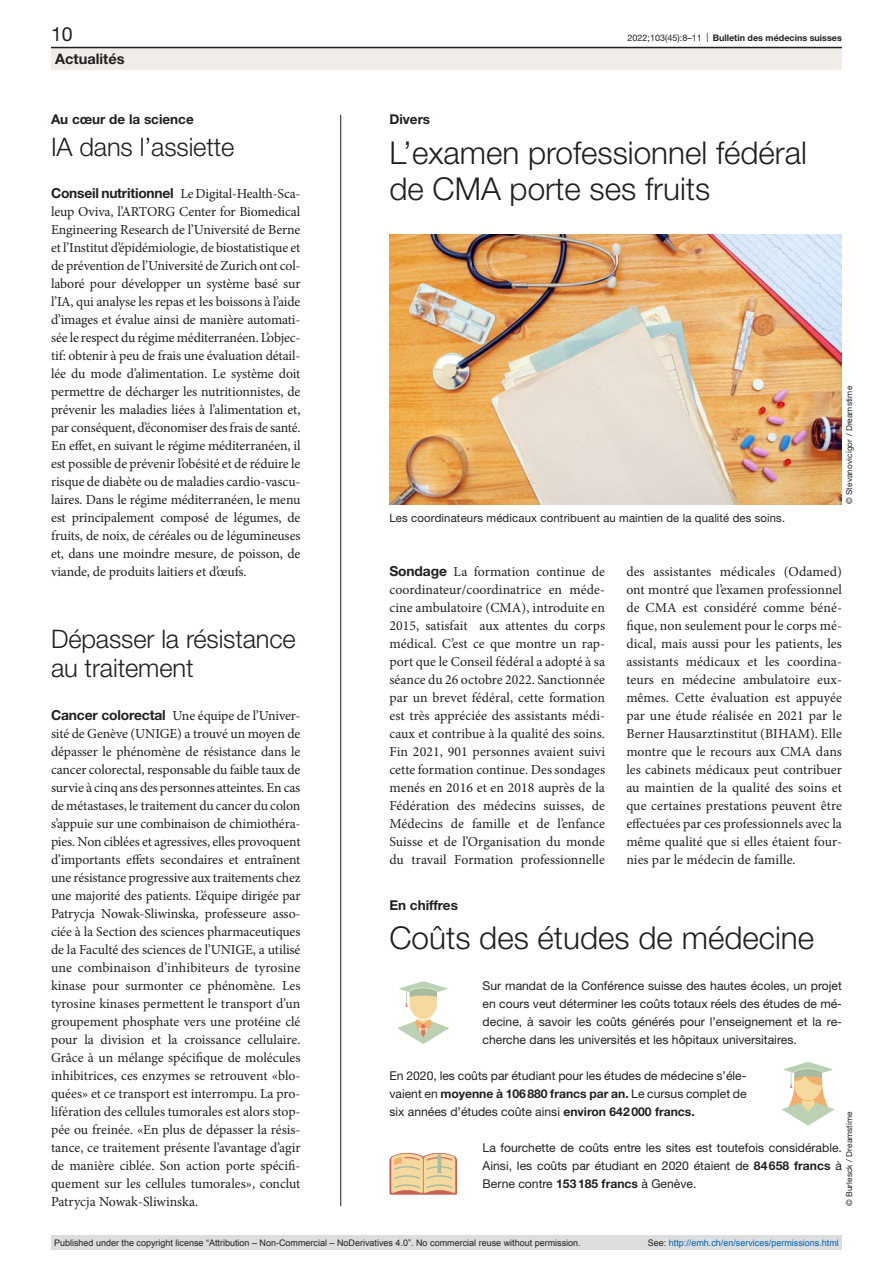
<style>
.page{position:relative;width:893px;height:1263px;background:#fff}
.page>*{position:absolute;margin:0;border:0;box-sizing:border-box;transform-origin:0 0}
.article-title-L21{font:300 31.5px/36px "Helvetica Neue LT Pro";color:#231f20}
.article-title-L17{font:300 25.5px/28.5px "Helvetica Neue LT Pro";letter-spacing:-.005em;color:#231f20}
.t1{font:19.5px "Helvetica Neue LT Pro";color:#231f20}
.t2{font:700 14.55px "Helvetica Neue LT Pro";color:#231f20}
.paragraph{font:13.8px/18px "Minion Pro";letter-spacing:-.005em;color:#231f20;text-align:justify}
.pre-heading{font:700 13.5px "Helvetica Neue LT Pro";color:#231f20}
.box-paragraph{font:12.15px/18px "Helvetica Neue LT Pro";color:#231f20;text-align:justify}
.figure-caption{font:11.4px "Helvetica Neue LT Pro";letter-spacing:.01em;color:#231f20}
.t3{font:9px "Arial";color:#231f20}
.t4{font:9px "Arial";color:#0066b3}
.t5{font:700 9px "Helvetica Neue LT Pro";color:#231f20}
.figure-caption-2{font:8.25px "Helvetica Neue LT Pro";letter-spacing:.01em;color:#231f20}
.credits{font:8.25px "Helvetica Neue LT Pro";letter-spacing:.01em;color:#231f20}
.s1{font-weight:400}
.s2{font-family:"Helvetica Neue LT Pro";font-weight:700}
.s3{font-weight:700}
.s4{color:#231f20}
</style>
<div class="page">
<hr style="left:340px;top:115px;width:1px;height:1091px;background:#231f20">
<img style="left:389px;top:234px;width:453px;height:270px">
<svg style="left:397px;top:981px;width:52px;height:63px"></svg>
<svg style="left:389px;top:1153px;width:68px;height:42px;background:#e6c295"></svg>
<svg style="left:782px;top:1062px;width:53px;height:63px"></svg>
<div style="left:51px;top:48px;width:791px;height:22px;background:#f0ece7"></div>
<hr style="left:51px;top:47px;width:791px;height:1px;background:#231f20">
<div style="left:51px;top:1235px;width:791px;height:15px;background:#dcdddf"></div>
<h3 class="t1" style="left:51px;top:22px;width:23px">10</h3>
<p class="t5" style="left:628px;top:32px;width:216px"><span class="s1">2022;103(45):8–11 |</span> Bulletin des médecins suisses</p>
<p class="t2" style="left:55px;top:49px;width:71px">Actualités</p>
<p class="pre-heading" style="left:51px;top:111px;width:144px">Au cœur de la science</p>
<p class="article-title-L17" style="left:51px;top:132px;width:185px">IA dans l’assiette</p>
<p class="paragraph" style="left:51px;top:185px;width:251px"><span class="s2">Conseil nutritionnel</span> Le Digital-Health-Sca&shy;leup Oviva, l’ARTORG Center for Biomedical Engineering Research de l’Université de Berne et l’Institut d’épidémiologie, de biostatistique et de prévention de l’Université de Zurich ont col&shy;laboré pour développer un système basé sur l’IA, qui analyse les repas et les boissons à l’aide d’images et évalue ainsi de manière automati&shy;sée le respect du régime méditerranéen. L’objec&shy;tif: obtenir à peu de frais une évaluation détail&shy;lée du mode d’alimentation. Le système doit permettre de décharger les nutritionnistes, de prévenir les maladies liées à l’alimentation et, par conséquent, d’économiser des frais de santé.<br>En effet, en suivant le régime méditerranéen, il est possible de prévenir l’obésité et de réduire le risque de diabète ou de maladies cardio-vascu&shy;laires. Dans le régime méditerranéen, le menu est principalement composé de légumes, de fruits, de noix, de céréales ou de légumineuses et, dans une moindre mesure, de poisson, de viande, de produits laitiers et d’œufs.</p>
<p class="article-title-L17" style="left:51px;top:624px;width:246px">Dépasser la résistance au traitement</p>
<p class="paragraph" style="left:51px;top:707px;width:251px"><span class="s2">Cancer colorectal</span> Une équipe de l’Univer&shy;sité de Genève (UNIGE) a trouvé un moyen de dépasser le phénomène de résistance dans le cancer colorectal, responsable du faible taux de survie à cinq ans des personnes atteintes. En cas de métastases, le traitement du cancer du colon s’appuie sur une combinaison de chimiothéra&shy;pies. Non ciblées et agressives, elles provoquent d’importants effets secondaires et entraînent une résistance progressive aux traitements chez une majorité des patients. L’équipe dirigée par Patrycja Nowak-Sliwinska, professeure asso&shy;ciée à la Section des sciences pharmaceutiques de la Faculté des sciences de l’UNIGE, a utilisé une combinaison d’inhibiteurs de tyrosine kinase pour surmonter ce phénomène. Les tyrosine kinases permettent le transport d’un groupement phosphate vers une protéine clé pour la division et la croissance cellulaire.<br>Grâce à un mélange spécifique de molécules inhibitrices, ces enzymes se retrouvent «blo&shy;quées» et ce transport est interrompu. La pro&shy;lifération des cellules tumorales est alors stop&shy;pée ou freinée. «En plus de dépasser la résis&shy;tance, ce traitement présente l’avantage d’agir de manière ciblée. Son action porte spécifi&shy;quement sur les cellules tumorales», conclut Patrycja Nowak-Sliwinska.</p>
<p class="pre-heading" style="left:389px;top:111px;width:42px">Divers</p>
<p class="article-title-L21" style="left:389px;top:134px;width:419px">L’examen professionnel fédéral de CMA porte ses fruits</p>
<p class="figure-caption" style="left:389px;top:511px;width:397px">Les coordinateurs médicaux contribuent au maintien de la qualité des soins.</p>
<p class="figure-caption-2" style="left:844px;top:504px;width:120px;rotate:-90deg">© Stevanovicigor / Dreamstime</p>
<p class="paragraph" style="left:389px;top:563px;width:217px"><span class="s2">Sondage</span> La formation continue de coordinateur/coordinatrice en méde&shy;cine ambulatoire (CMA), introduite en 2015, satisfait aux attentes du corps médical. C’est ce que montre un rap&shy;port que le Conseil fédéral a adopté à sa séance du 26 octobre 2022. Sanctionnée par un brevet fédéral, cette formation est très appréciée des assistants médi&shy;caux et contribue à la qualité des soins.<br>Fin 2021, 901 personnes avaient suivi cette formation continue. Des sondages menés en 2016 et en 2018 auprès de la Fédération des médecins suisses, de Médecins de famille et de l’enfance Suisse et de l’Organisation du monde du travail Formation professionnelle</p>
<p class="paragraph" style="left:626px;top:563px;width:217px">des assistantes médicales (Odamed) ont montré que l’examen professionnel de CMA est considéré comme béné&shy;fique, non seulement pour le corps mé&shy;dical, mais aussi pour les patients, les assistants médicaux et les coordina&shy;teurs en médecine ambulatoire eux&shy;mêmes. Cette évaluation est appuyée par une étude réalisée en 2021 par le Berner Hausarztinstitut (BIHAM). Elle montre que le recours aux CMA dans les cabinets médicaux peut contribuer au maintien de la qualité des soins et que certaines prestations peuvent être effectuées par ces professionnels avec la même qualité que si elles étaient four&shy;nies par le médecin de famille.</p>
<p class="pre-heading" style="left:389px;top:896px;width:70px">En chiffres</p>
<p class="article-title-L21" style="left:389px;top:919px;width:426px">Coûts des études de médecine</p>
<p class="box-paragraph" style="left:483px;top:976px;width:361px">Sur mandat de la Conférence suisse des hautes écoles, un projet en cours veut déterminer les coûts totaux réels des études de mé&shy;decine, à savoir les coûts générés pour l’enseignement et la re&shy;cherche dans les universités et les hôpitaux universitaires.</p>
<p class="box-paragraph" style="left:389px;top:1066px;width:359px">En 2020, les coûts par étudiant pour les études de médecine s’éle&shy;vaient en <span class="s3">moyenne à 106 880 francs par an.</span> Le cursus complet de six années d’études coûte ainsi <span class="s3">environ 642 000 francs.</span></p>
<p class="credits" style="left:844px;top:1206px;width:96px;rotate:-90deg">© Burlesck / Dreamstime</p>
<p class="box-paragraph" style="left:483px;top:1138px;width:361px">La fourchette de coûts entre les sites est toutefois considérable.<br>Ainsi, les coûts par étudiant en 2020 étaient de <span class="s3">84 658 francs</span> à Berne contre <span class="s3">153 185 francs</span> à Genève.</p>
<p class="t3" style="left:54px;top:1237px;width:528px">Published under the copyright license “Attribution – Non-Commercial – NoDerivatives 4.0”. No commercial reuse without permission.</p>
<p class="t4" style="left:648px;top:1237px;width:193px"><span class="s4">See:</span> http://emh.ch/en/services/permissions.html</p>
</div>
